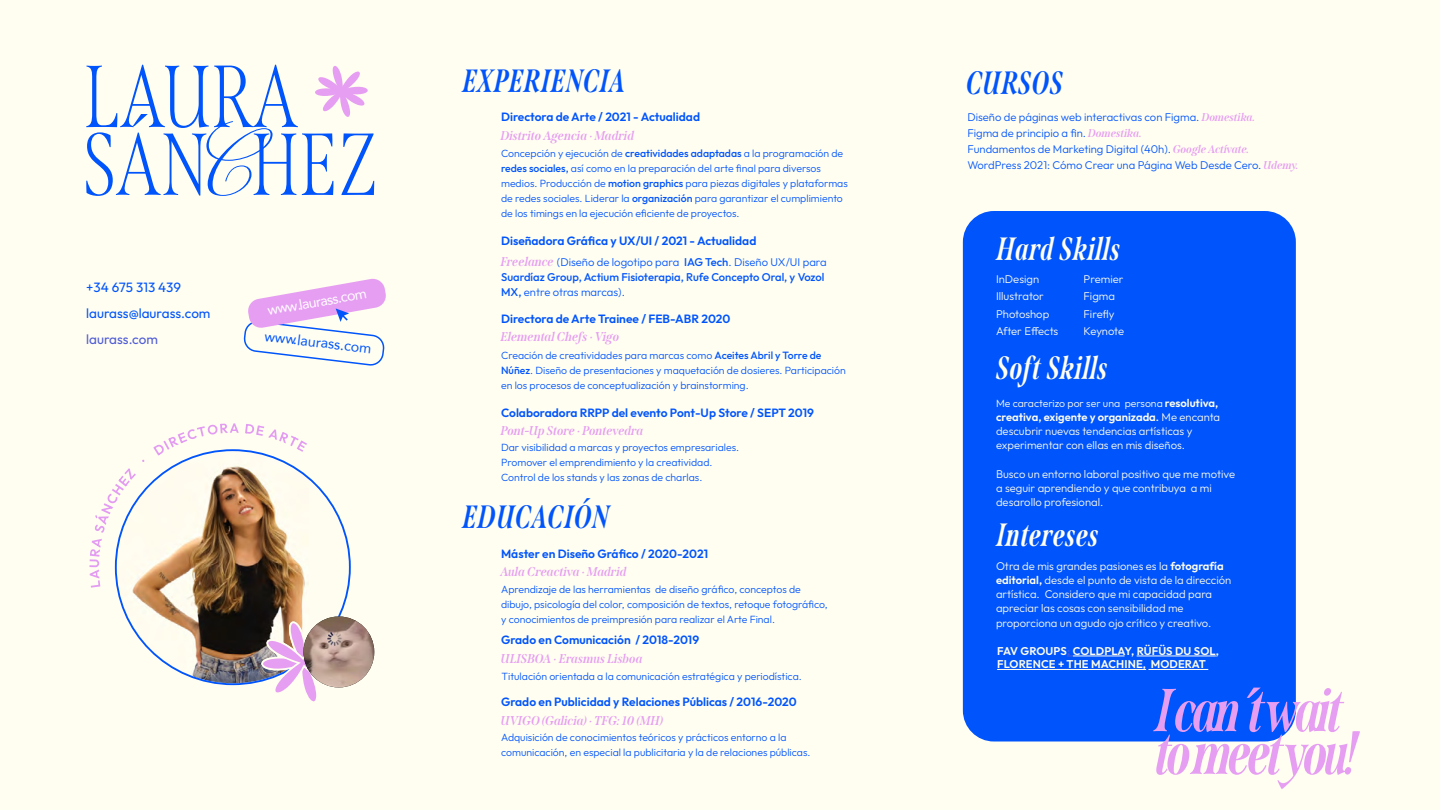
<style>
.page{position:relative;width:1440px;height:810px;background:#fffef0}
.page>*{position:absolute;margin:0;border:0;box-sizing:border-box;transform-origin:0 0}
.t1{font:italic 60.75px/42.8px "Span Bold Comp";letter-spacing:-.05em;color:#e69ef2}
.t2{font:italic 32.25px "Span Bold Comp";letter-spacing:.025em;color:#fffef0}
.t3{font:italic 32.25px "Span Bold Comp";letter-spacing:.025em;color:#0054fc}
.t4{font:14.25px "Avenir";color:#fff}
.t5{font:14.25px "Avenir";color:#0054fc}
.t6{font:13.5px/26.2px "Outfit";color:#0054fc}
.t7{font:13.5px "Outfit";color:#4f5cd6}
.t8{font:italic 700 12.75px "Span";color:#e69ef2}
.t9{font:600 12px "Outfit";color:#0054fc}
.t10{font:300 11.25px/14.2px "Outfit";color:#fffef0}
.t11{font:300 11.25px/15.8px "Outfit";color:#0054fc}
.t12{font:500 11.25px/15px "Outfit";color:#0054fc}
.t13{font:600 11.25px/13.5px "Outfit";letter-spacing:.01em;color:#fffef0}
.t14{font:300 10.5px/15px "Outfit";color:#0054fc}
.t15{font:300 10.5px "Outfit";color:#fffef0}
.s1{font-weight:500}
.s2{font-family:"Span";font-weight:700;font-style:italic;font-size:12.75px;color:#e69ef2}
.s3{font-weight:300}
.s4{font-family:"Span";font-weight:700;font-style:italic;color:#e69ef2}
.s5{font-weight:600;font-size:11.25px}
.s6{font-weight:600}
.s7{color:#4f5cd6}
</style>
<div class="page">
<svg style="left:86px;top:64px;width:289px;height:132px"></svg>
<div style="left:963px;top:211px;width:333px;height:531px;background:#0054fc;border-radius:31px"></div>
<hr style="left:1073px;top:656px;width:52px;height:1px;background:#fffef0">
<hr style="left:1137px;top:656px;width:79px;height:1px;background:#fffef0">
<hr style="left:997px;top:669px;width:149px;height:1px;background:#fffef0">
<hr style="left:1148px;top:669px;width:60px;height:1px;background:#fffef0">
<img style="left:115px;top:449px;width:236px;height:236px">
<svg style="left:303px;top:616px;width:71px;height:71px"></svg>
<img style="left:247px;top:609px;width:113px;height:93px">
<svg style="left:244px;top:278px;width:142px;height:88px"></svg>
<svg style="left:89px;top:539px;width:13px;height:49px"></svg>
<svg style="left:95px;top:468px;width:41px;height:65px"></svg>
<svg style="left:153px;top:423px;width:86px;height:33px"></svg>
<svg style="left:245px;top:424px;width:62px;height:28px"></svg>
<p class="t6" style="left:86px;top:274px;width:126px">+34 675 313 439 laurass@laurass.com</p>
<p class="t7" style="left:86px;top:331px;width:73px">laurass.com</p>
<h3 class="t4" style="left:266px;top:299px;width:102px;rotate:-10deg">www.laurass.com</h3>
<h3 class="t5" style="left:266px;top:324px;width:109px;rotate:7deg">www.laurass.com</h3>
<h2 class="t3" style="left:464px;top:62px;width:164px">EXPERIENCIA</h2>
<p class="t9" style="left:501px;top:110px;width:200px">Directora de Arte / 2021 - Actualidad</p>
<p class="t8" style="left:501px;top:128px;width:135px">Distrito Agencia · Madrid</p>
<p class="t14" style="left:501px;top:146px;width:348px">Concepción y ejecución de <span class="s1">creatividades adaptadas</span> a la programación de <span class="s1">redes sociales,</span> así como en la preparación del arte final para diversos medios. Producción de <span class="s1">motion graphics</span> para piezas digitales y plataformas de redes sociales. Liderar la <span class="s1">organización</span> para garantizar el cumplimiento de los timings en la ejecución eficiente de proyectos.</p>
<p class="t9" style="left:501px;top:233px;width:257px">Diseñadora Gráfica y UX/UI / 2021 - Actualidad</p>
<p class="t12" style="left:501px;top:254px;width:327px"><span class="s2">Freelance</span> <span class="s3">(Diseño de logotipo para</span> IAG Tech<span class="s3">. Diseño UX/UI para<br></span>Suardíaz Group, Actium Fisioterapia, Rufe Concepto Oral, y Vozol<br>MX, <span class="s3">entre otras marcas).</span></p>
<p class="t9" style="left:501px;top:311px;width:231px">Directora de Arte Trainee / FEB-ABR 2020</p>
<p class="t8" style="left:501px;top:330px;width:120px">Elemental Chefs · Vigo</p>
<p class="t14" style="left:501px;top:348px;width:346px">Creación de creatividades para marcas como <span class="s1">Aceites Abril y Torre de<br>Núñez</span>. Diseño de presentaciones y maquetación de dosieres. Participación en los procesos de conceptualización y brainstorming.</p>
<p class="t9" style="left:501px;top:405px;width:314px">Colaboradora RRPP del evento Pont-Up Store / SEPT 2019</p>
<p class="t8" style="left:501px;top:423px;width:145px">Pont-Up Store · Pontevedra</p>
<p class="t14" style="left:501px;top:440px;width:240px">Dar visibilidad a marcas y proyectos empresariales.<br>Promover el emprendimiento y la creatividad.<br>Control de los stands y las zonas de charlas.</p>
<h2 class="t3" style="left:464px;top:498px;width:148px">EDUCACIÓN</h2>
<p class="t9" style="left:501px;top:546px;width:208px">Máster en Diseño Gráfico / 2020-2021</p>
<p class="t8" style="left:501px;top:564px;width:128px">Aula Creactiva · Madrid</p>
<p class="t14" style="left:501px;top:581px;width:328px">Aprendizaje de las herramientas de diseño gráfico, conceptos de dibujo, psicología del color, composición de textos, retoque fotográfico, y conocimientos de preimpresión para realizar el Arte Final.</p>
<p class="t9" style="left:501px;top:632px;width:200px">Grado en Comunicación / 2018-2019</p>
<p class="t8" style="left:501px;top:651px;width:144px">ULISBOA · Erasmus Lisboa</p>
<p class="t14" style="left:502px;top:668px;width:302px">Titulación orientada a la comunicación estratégica y periodística.</p>
<p class="t9" style="left:501px;top:694px;width:297px">Grado en Publicidad y Relaciones Públicas / 2016-2020</p>
<p class="t8" style="left:501px;top:713px;width:164px">UVIGO (Galicia) · TFG: 10 (MH)</p>
<p class="t14" style="left:501px;top:729px;width:311px">Adquisición de conocimientos teóricos y prácticos entorno a la comunicación, en especial la publicitaria y la de relaciones públicas.</p>
<h2 class="t3" style="left:967px;top:64px;width:98px">CURSOS</h2>
<p class="t11" style="left:967px;top:109px;width:333px">Diseño de páginas web interactivas con Figma. <span class="s4">Domestika.<br></span>Figma de principio a fin. <span class="s4">Domestika.<br></span>Fundamentos de Marketing Digital (40h). <span class="s4">Google Actívate.<br></span>WordPress 2021: Cómo Crear una Página Web Desde Cero. <span class="s4">Udemy.</span></p>
<h2 class="t2" style="left:998px;top:230px;width:125px">Hard Skills</h2>
<p class="t10" style="left:996px;top:270px;width:64px;line-height:17.2px">InDesign<br>Illustrator<br>Photoshop<br>After Effects</p>
<p class="t10" style="left:1084px;top:270px;width:42px;line-height:17.2px">Premier<br>Figma<br>Firefly<br>Keynote</p>
<h2 class="t2" style="left:998px;top:349px;width:112px">Soft Skills</h2>
<p class="t15" style="left:996px;top:397px;width:224px">Me caracterizo por ser una persona <span class="s5">resolutiva,</span></p>
<p class="t10" style="left:996px;top:410px;width:226px"><span class="s6">creativa, exigente y organizada</span><span class="s1">.</span> Me encanta descubrir nuevas tendencias artísticas y experimentar con ellas en mis diseños.</p>
<p class="t10" style="left:996px;top:467px;width:241px">Busco un entorno laboral positivo que me motive a seguir aprendiendo y que contribuya a mi desarollo profesional.</p>
<h2 class="t2" style="left:998px;top:516px;width:104px">Intereses</h2>
<p class="t10" style="left:996px;top:558px;width:237px">Otra de mis grandes pasiones es la <span class="s6">fotografía editorial,</span> desde el punto de vista de la dirección artística. Considero que mi capacidad para apreciar las cosas con sensibilidad me proporciona un agudo ojo crítico y creativo.</p>
<p class="t13" style="left:997px;top:644px;width:223px">FAV GROUPS<span class="s7">:</span> COLDPLAY, RÜFÜS DU SOL,<br>FLORENCE + THE MACHINE, MODERAT</p>
<h1 class="t1" style="left:1158px;top:690px;width:203px">I can´t wait to meet you!</h1>
</div>
